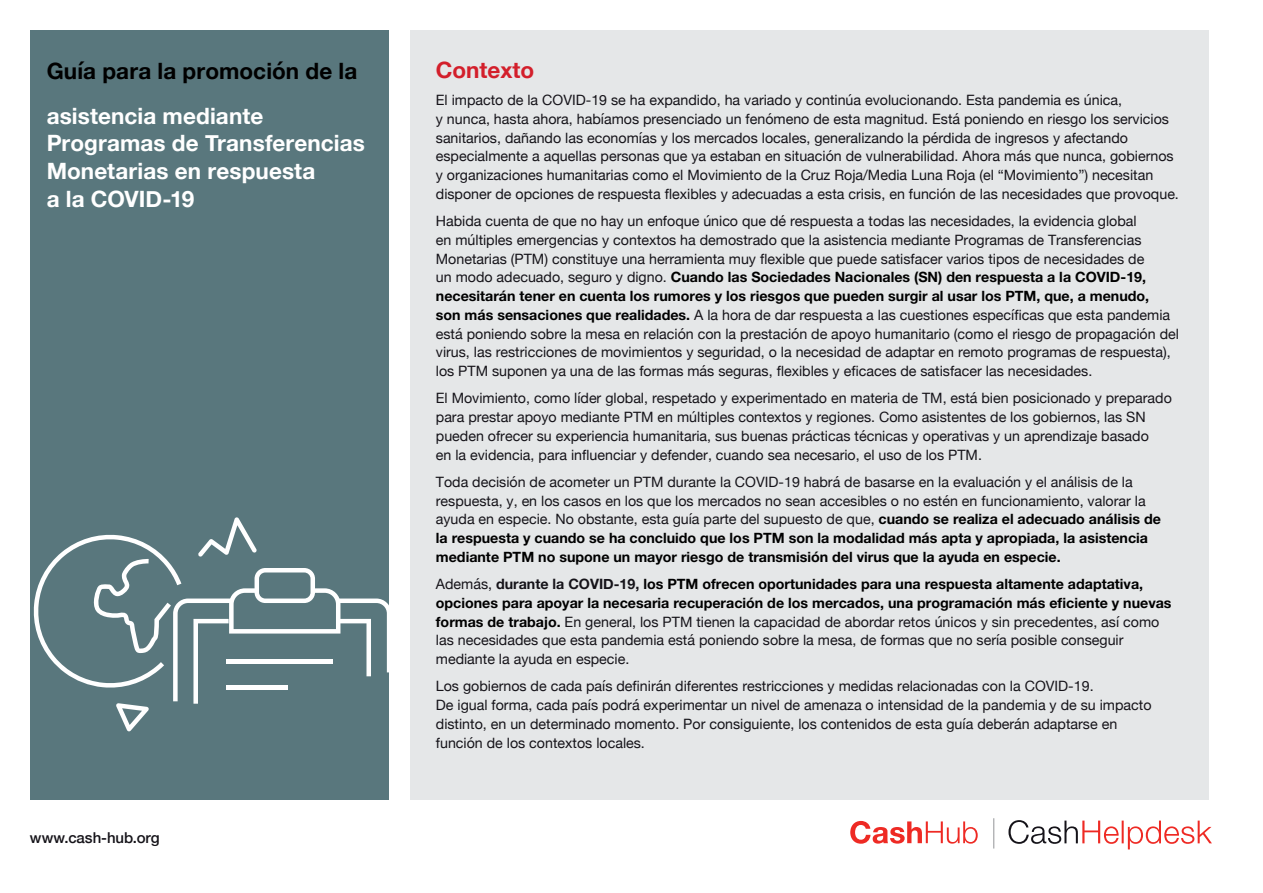
<style>
.page{position:relative;width:1263px;height:893px;background:#fff}
.page>*{position:absolute;margin:0;border:0;box-sizing:border-box;transform-origin:0 0}
.t1{font:700 22.5px/27.8px "Helvetica Neue";letter-spacing:.005em;color:#fff}
.t2{font:700 22.5px "Helvetica Neue";letter-spacing:.005em;color:#000}
.t3{font:700 22.5px "Helvetica Neue";color:#d31f2b}
.t4{font:500 15px "Helvetica Neue";letter-spacing:-.005em;color:#151319}
.t5{font:14.25px/18.8px "Helvetica Neue";color:#151319}
.t6{font:700 14.25px/18.8px "Helvetica Neue LT Pro";color:#000}
.s1{font-family:"Helvetica Neue";font-weight:400;color:#151319}
.s2{font-family:"Helvetica Neue LT Pro";font-weight:700;color:#000}
.s3{font-family:"Helvetica Neue";color:#151319}
</style>
<div class="page">
<div style="left:31px;top:30px;width:358px;height:769px;background:#59777d"></div>
<div style="left:410px;top:30px;width:799px;height:769px;background:#e5e7e8"></div>
<svg style="left:33px;top:517px;width:356px;height:214px"></svg>
<svg style="left:850px;top:821px;width:128px;height:23px"></svg>
<svg style="left:1008px;top:820px;width:204px;height:29px"></svg>
<hr style="left:993px;top:818px;width:1px;height:30px;background:#939598">
<h1 class="t2" style="left:47px;top:53px;width:312px">Guía para la promoción de la</h1>
<h1 class="t1" style="left:47px;top:102px;width:320px">asistencia mediante<br>Programas de Transferencias<br>Monetarias en respuesta<br>a la COVID-19</h1>
<p class="t4" style="left:30px;top:826px;width:131px">www.cash-hub.org</p>
<h1 class="t3" style="left:436px;top:52px;width:100px">Contexto</h1>
<p class="t5" style="left:436px;top:91px;width:744px">El impacto de la COVID-19 se ha expandido, ha variado y continúa evolucionando. Esta pandemia es única,<br>y nunca, hasta ahora, habíamos presenciado un fenómeno de esta magnitud. Está poniendo en riesgo los servicios sanitarios, dañando las economías y los mercados locales, generalizando la pérdida de ingresos y afectando especialmente a aquellas personas que ya estaban en situación de vulnerabilidad. Ahora más que nunca, gobiernos y organizaciones humanitarias como el Movimiento de la Cruz Roja/Media Luna Roja (el “Movimiento”) necesitan disponer de opciones de respuesta flexibles y adecuadas a esta crisis, en función de las necesidades que provoque.</p>
<p class="t5" style="left:436px;top:212px;width:710px">Habida cuenta de que no hay un enfoque único que dé respuesta a todas las necesidades, la evidencia global en múltiples emergencias y contextos ha demostrado que la asistencia mediante Programas de Transferencias<br>Monetarias (PTM) constituye una herramienta muy flexible que puede satisfacer varios tipos de necesidades de</p>
<p class="t6" style="left:436px;top:267px;width:715px"><span class="s1">un modo adecuado, seguro y digno.</span> Cuando las Sociedades Nacionales (SN) den respuesta a la COVID-19, necesitarán tener en cuenta los rumores y los riesgos que pueden surgir al usar los PTM, que, a menudo,</p>
<p class="t5" style="left:436px;top:306px;width:744px"><span class="s2">son más sensaciones que realidades.</span> A la hora de dar respuesta a las cuestiones específicas que esta pandemia está poniendo sobre la mesa en relación con la prestación de apoyo humanitario (como el riesgo de propagación del virus, las restricciones de movimientos y seguridad, o la necesidad de adaptar en remoto programas de respuesta), los PTM suponen ya una de las formas más seguras, flexibles y eficaces de satisfacer las necesidades.</p>
<p class="t5" style="left:436px;top:390px;width:737px">El Movimiento, como líder global, respetado y experimentado en materia de TM, está bien posicionado y preparado para prestar apoyo mediante PTM en múltiples contextos y regiones. Como asistentes de los gobiernos, las SN pueden ofrecer su experiencia humanitaria, sus buenas prácticas técnicas y operativas y un aprendizaje basado<br>en la evidencia, para influenciar y defender, cuando sea necesario, el uso de los PTM.</p>
<p class="t5" style="left:436px;top:473px;width:726px">Toda decisión de acometer un PTM durante la COVID-19 habrá de basarse en la evaluación y el análisis de la respuesta, y, en los casos en los que los mercados no sean accesibles o no estén en funcionamiento, valorar la ayuda en especie. No obstante, esta guía parte del supuesto de que, <span class="s2">cuando se realiza el adecuado análisis de</span></p>
<p class="t6" style="left:436px;top:528px;width:714px">la respuesta y cuando se ha concluido que los PTM son la modalidad más apta y apropiada, la asistencia mediante PTM no supone un mayor riesgo de transmisión del virus que la ayuda en especie.</p>
<p class="t6" style="left:436px;top:574px;width:737px"><span class="s1">Además,</span> <span class="s3">durante la COVID-19,</span> los PTM ofrecen oportunidades para una respuesta altamente adaptativa, opciones para apoyar la necesaria recuperación de los mercados, una programación más eficiente y nuevas</p>
<p class="t5" style="left:436px;top:613px;width:725px"><span class="s2">formas de trabajo.</span> En general, los PTM tienen la capacidad de abordar retos únicos y sin precedentes, así como las necesidades que esta pandemia está poniendo sobre la mesa, de formas que no sería posible conseguir mediante la ayuda en especie.</p>
<p class="t5" style="left:436px;top:678px;width:717px">Los gobiernos de cada país definirán diferentes restricciones y medidas relacionadas con la COVID-19.<br>De igual forma, cada país podrá experimentar un nivel de amenaza o intensidad de la pandemia y de su impacto distinto, en un determinado momento. Por consiguiente, los contenidos de esta guía deberán adaptarse en función de los contextos locales.</p>
</div>
